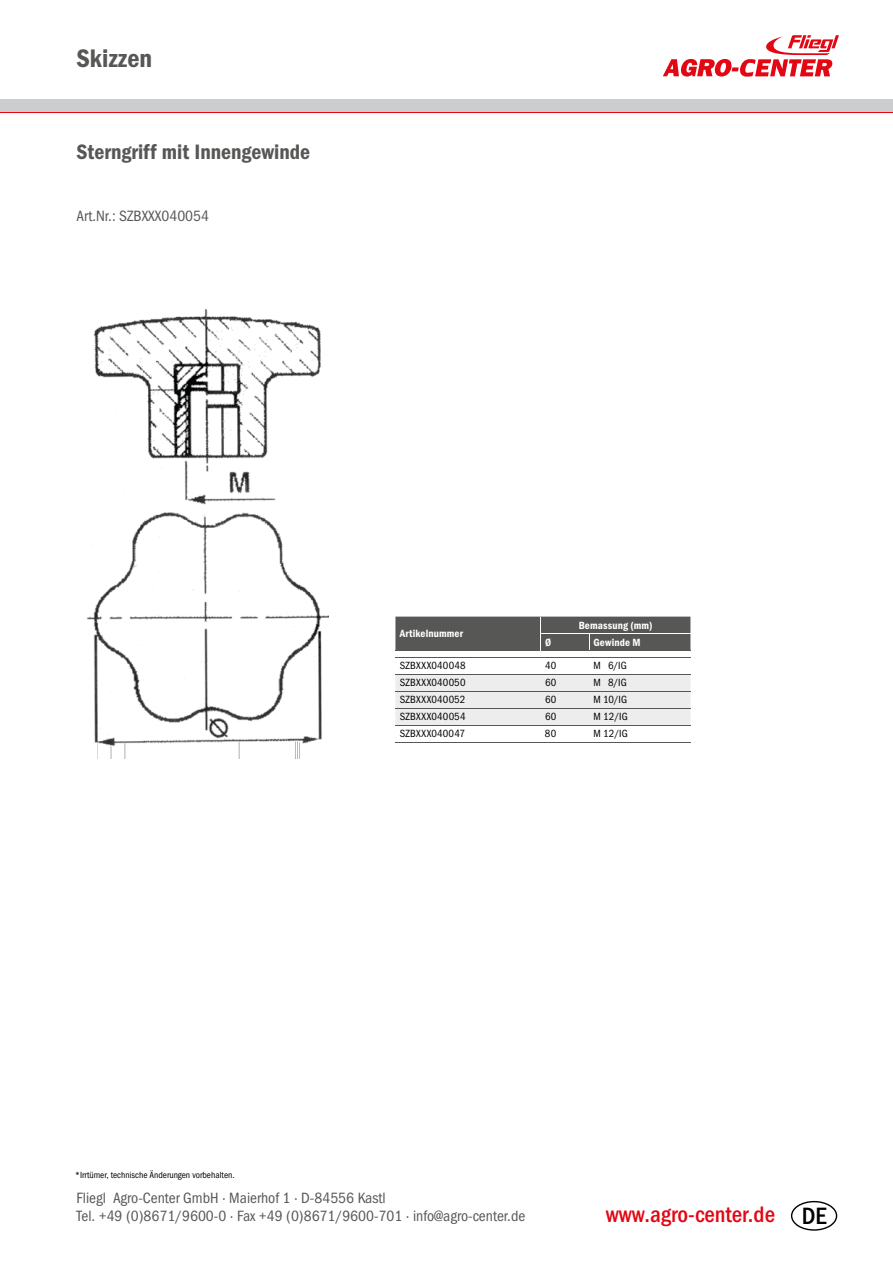
<style>
.page{position:relative;width:893px;height:1263px;background:#fff}
.page>*{position:absolute;margin:0;border:0;box-sizing:border-box;transform-origin:0 0}
.t1{font:25.5px "Franklin Gothic Demi Cond ITC";color:#575756}
.t2{font:23.85px "Franklin Gothic Medi Cond ITC";color:#000}
.t3{font:22.5px "Franklin Gothic Medi Cond ITC";color:#e30613}
.t4{font:21px "Franklin Gothic Demi Cond ITC";color:#575756}
.t5{font:15px/18px "Franklin Gothic Book Cond ITC";color:#575756}
.t6{font:10.5px "Franklin Gothic Book Cond ITC";letter-spacing:.02em;color:#000}
.t7{font:10.5px "Franklin Gothic Demi Cond ITC";letter-spacing:.015em;color:#fff}
.t8{font:9px "Franklin Gothic Book Cond ITC";color:#000}
</style>
<div class="page">
<svg style="left:791px;top:1201px;width:46px;height:30px"></svg>
<hr style="left:0;top:111px;width:893px;height:2px;background:#e30613">
<div style="left:0;top:99px;width:893px;height:12px;background:#cccdcf"></div>
<svg style="left:663px;top:35px;width:176px;height:42px"></svg>
<div style="left:396px;top:675px;width:294px;height:50px;background:#ededed"></div>
<div style="left:395px;top:617px;width:295px;height:34px;background:#575756"></div>
<hr style="left:395px;top:657px;width:146px;height:1px;background:#575756">
<hr style="left:541px;top:657px;width:48px;height:1px;background:#575756">
<hr style="left:589px;top:657px;width:101px;height:1px;background:#575756">
<hr style="left:541px;top:650px;width:48px;height:1px;background:#575756">
<hr style="left:589px;top:650px;width:101px;height:1px;background:#575756">
<hr style="left:395px;top:674px;width:146px;height:1px;background:#575756">
<hr style="left:541px;top:674px;width:48px;height:1px;background:#575756">
<hr style="left:589px;top:674px;width:101px;height:1px;background:#575756">
<hr style="left:395px;top:691px;width:146px;height:1px;background:#575756">
<hr style="left:541px;top:691px;width:48px;height:1px;background:#575756">
<hr style="left:589px;top:691px;width:101px;height:1px;background:#575756">
<hr style="left:395px;top:708px;width:146px;height:1px;background:#575756">
<hr style="left:541px;top:708px;width:48px;height:1px;background:#575756">
<hr style="left:589px;top:708px;width:101px;height:1px;background:#575756">
<hr style="left:395px;top:725px;width:146px;height:1px;background:#575756">
<hr style="left:541px;top:725px;width:48px;height:1px;background:#575756">
<hr style="left:589px;top:725px;width:101px;height:1px;background:#575756">
<hr style="left:395px;top:742px;width:146px;height:1px;background:#575756">
<hr style="left:541px;top:742px;width:48px;height:1px;background:#575756">
<hr style="left:589px;top:742px;width:101px;height:1px;background:#575756">
<img style="left:88px;top:309px;width:240px;height:450px">
<h1 class="t1" style="left:77px;top:44px;width:77px">Skizzen</h1>
<h3 class="t4" style="left:77px;top:140px;width:235px">Sterngriff mit Innengewinde</h3>
<p class="t5" style="left:77px;top:207px;width:134px">Art.Nr.: SZBXXX040054</p>
<p class="t7" style="left:400px;top:627px;width:65px">Artikelnummer</p>
<p class="t7" style="left:579px;top:619px;width:75px">Bemassung (mm)</p>
<p class="t7" style="left:545px;top:636px;width:8px">Ø</p>
<p class="t7" style="left:593px;top:636px;width:49px">Gewinde M</p>
<p class="t6" style="left:400px;top:659px;width:68px">SZBXXX040048</p>
<p class="t6" style="left:545px;top:659px;width:13px">40</p>
<p class="t6" style="left:593px;top:659px;width:35px">M 6/IG</p>
<p class="t6" style="left:400px;top:676px;width:67px">SZBXXX040050</p>
<p class="t6" style="left:545px;top:676px;width:13px">60</p>
<p class="t6" style="left:593px;top:676px;width:35px">M 8/IG</p>
<p class="t6" style="left:400px;top:693px;width:67px">SZBXXX040052</p>
<p class="t6" style="left:545px;top:693px;width:13px">60</p>
<p class="t6" style="left:593px;top:693px;width:35px">M 10/IG</p>
<p class="t6" style="left:400px;top:710px;width:67px">SZBXXX040054</p>
<p class="t6" style="left:545px;top:710px;width:13px">60</p>
<p class="t6" style="left:593px;top:710px;width:36px">M 12/IG</p>
<p class="t6" style="left:400px;top:727px;width:67px">SZBXXX040047</p>
<p class="t6" style="left:545px;top:727px;width:13px">80</p>
<p class="t6" style="left:593px;top:727px;width:36px">M 12/IG</p>
<p class="t8" style="left:75px;top:1169px;width:161px">*Irrtümer, technische Änderungen vorbehalten.</p>
<p class="t5" style="left:77px;top:1189px;width:450px">Fliegl Agro-Center GmbH · Maierhof 1 · D-84556 Kastl<br>Tel. +49 (0)8671/9600-0 · Fax +49 (0)8671/9600-701 · info@agro-center.de</p>
<h3 class="t3" style="left:606px;top:1201px;width:171px">www.agro-center.de</h3>
<h2 class="t2" style="left:802px;top:1202px;width:26px">DE</h2>
</div>
